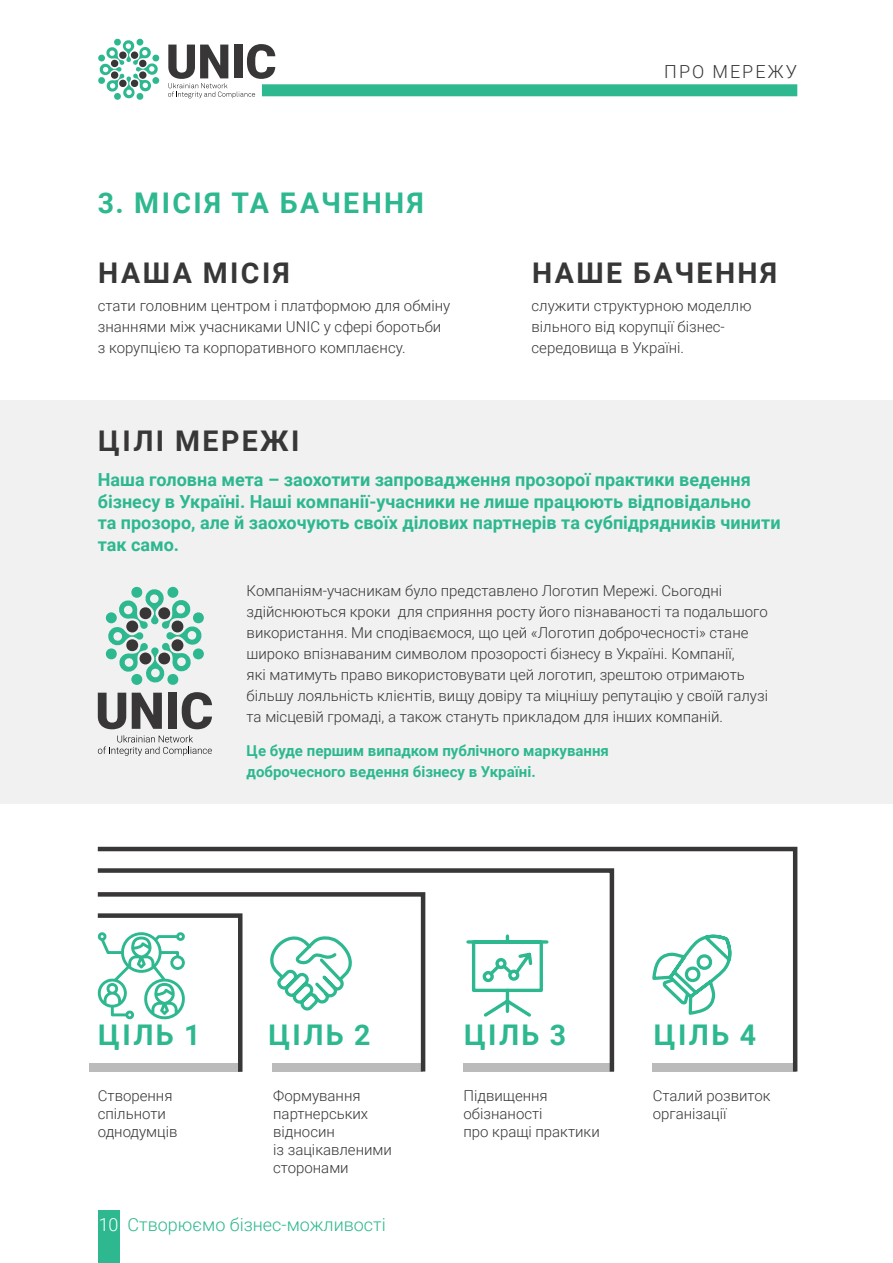
<style>
.page{position:relative;width:893px;height:1263px;background:#fff}
.page>*{position:absolute;margin:0;border:0;box-sizing:border-box;transform-origin:0 0}
.t1{font:700 28.5px "Roboto";letter-spacing:.085em;color:#2db88f}
.t2{font:700 28.5px "Roboto";letter-spacing:.085em;color:#383637}
.t3{font:700 18px/21.6px "Roboto";color:#2db88f}
.t4{font:300 18px "Roboto";color:#2db88f}
.t5{font:300 18px "Roboto";letter-spacing:.115em;color:#383637}
.t6{font:300 15px/21px "Roboto";color:#383637}
.t7{font:700 15px/21px "Roboto";color:#2db88f}
.s1{color:#fff}
</style>
<div class="page">
<div style="left:262px;top:84px;width:535px;height:12px;background:#2db88f"></div>
<svg style="left:168px;top:44px;width:107px;height:54px"></svg>
<svg style="left:98px;top:38px;width:62px;height:62px"></svg>
<div style="left:98px;top:1210px;width:21px;height:53px;background:#2db88f"></div>
<div style="left:0;top:400px;width:893px;height:404px;background:#f1f1f2"></div>
<svg style="left:98px;top:693px;width:28px;height:36px"></svg>
<svg style="left:132px;top:693px;width:30px;height:36px"></svg>
<div style="left:168px;top:693px;width:9px;height:36px;background:#383637"></div>
<svg style="left:182px;top:692px;width:30px;height:37px"></svg>
<svg style="left:98px;top:735px;width:114px;height:21px"></svg>
<svg style="left:105px;top:586px;width:99px;height:99px"></svg>
<div style="left:89px;top:1063px;width:151px;height:8px;background:#bbbbbc"></div>
<svg style="left:97px;top:846px;width:701px;height:226px"></svg>
<svg style="left:97px;top:866px;width:519px;height:206px"></svg>
<svg style="left:97px;top:890px;width:331px;height:182px"></svg>
<svg style="left:256px;top:926px;width:103px;height:88px"></svg>
<svg style="left:650px;top:931px;width:82px;height:86px"></svg>
<svg style="left:465px;top:933px;width:85px;height:87px"></svg>
<svg style="left:93px;top:911px;width:152px;height:161px"></svg>
<h1 class="t1" style="left:98px;top:183px;width:328px">3. МІСІЯ ТА БАЧЕННЯ</h1>
<p class="t5" style="left:664px;top:59px;width:134px">ПРО МЕРЕЖУ</p>
<h1 class="t2" style="left:98px;top:253px;width:193px">НАША МІСІЯ</h1>
<h1 class="t2" style="left:532px;top:253px;width:247px">НАШЕ БАЧЕННЯ</h1>
<p class="t6" style="left:98px;top:295px;width:354px">стати головним центром і платформою для обміну знаннями між учасниками UNIC у сфері боротьби з корупцією та корпоративного комплаєнсу.</p>
<h1 class="t2" style="left:98px;top:421px;width:203px">ЦІЛІ МЕРЕЖІ</h1>
<p class="t6" style="left:531px;top:295px;width:222px">служити структурною моделлю вільного від корупції бізнес&shy;середовища в Україні.</p>
<p class="t3" style="left:98px;top:468px;width:684px">Наша головна мета – заохотити запровадження прозорої практики ведення бізнесу в Україні. Наші компанії-учасники не лише працюють відповідально<br>та прозоро, але й заохочують своїх ділових партнерів та субпідрядників чинити так само.</p>
<p class="t6" style="left:247px;top:580px;width:523px">Компаніям-учасникам було представлено Логотип Мережі. Сьогодні здійснюються кроки для сприяння росту його пізнаваності та подальшого використання. Ми сподіваємося, що цей «Логотип доброчесності» стане широко впізнаваним символом прозорості бізнесу в Україні. Компанії,<br>які матимуть право використовувати цей логотип, зрештою отримають більшу лояльність клієнтів, вищу довіру та міцнішу репутацію у своїй галузі та місцевій громаді, а також стануть прикладом для інших компаній.</p>
<p class="t7" style="left:247px;top:739px;width:364px">Це буде першим випадком публічного маркування доброчесного ведення бізнесу в Україні.</p>
<h1 class="t1" style="left:98px;top:1014px;width:104px">ЦІЛЬ 1</h1>
<h1 class="t1" style="left:268px;top:1014px;width:104px">ЦІЛЬ 2</h1>
<h1 class="t1" style="left:464px;top:1014px;width:104px">ЦІЛЬ 3</h1>
<h1 class="t1" style="left:654px;top:1014px;width:104px">ЦІЛЬ 4</h1>
<p class="t6" style="left:273px;top:1085px;width:120px;line-height:18px">Формування партнерських відносин<br>із зацікавленими сторонами</p>
<p class="t6" style="left:653px;top:1085px;width:119px;line-height:18px">Сталий розвиток організації</p>
<p class="t6" style="left:98px;top:1085px;width:81px;line-height:18px">Створення спільноти однодумців</p>
<p class="t6" style="left:463px;top:1085px;width:138px;line-height:18px">Підвищення обізнаності<br>про кращі практики</p>
<p class="t4" style="left:99px;top:1212px;width:289px"><span class="s1">10</span> Створюємо бізнес-можливості</p>
</div>
